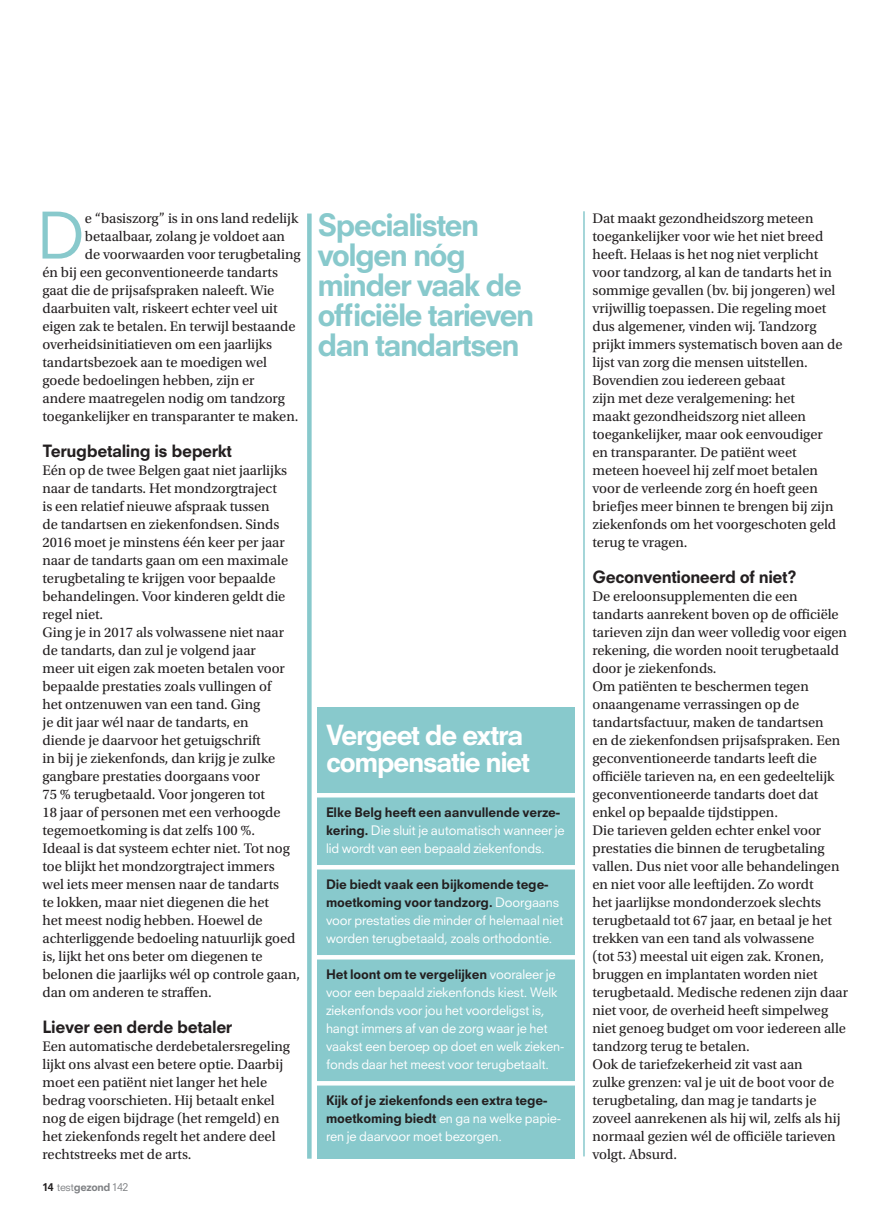
<style>
.page{position:relative;width:893px;height:1212px;background:#fff}
.page>*{position:absolute;margin:0;border:0;box-sizing:border-box;transform-origin:0 0}
.t1{font:62.4px "Neuzeit SLT Std";color:#88c9cc}
.t2{font:800 30px/30px "Neuzeit SLT Std";letter-spacing:-.06em;color:#88c9cc}
.t3{font:800 27px/27px "Neuzeit SLT Std";letter-spacing:-.06em;color:#fff}
.t4{font:800 16.5px "Neuzeit SLT Std";letter-spacing:-.025em;color:#231f20}
.t5{font:14.55px/18px "Utopia Std";letter-spacing:-.005em;color:#231f20}
.t6{font:12.75px/18px "Neuzeit SLT Std";letter-spacing:-.01em;color:#fff}
.t7{font:800 12.75px/18px "Neuzeit SLT Std";letter-spacing:-.01em;color:#231f20}
.t8{font:10.5px "Neuzeit SLT Std";letter-spacing:-.03em;color:#808285}
.s1{font-weight:800;color:#231f20}
.s2{font-weight:800}
.s3{font-weight:400;color:#fff}
</style>
<div class="page">
<hr style="left:583px;top:211px;width:2px;height:945px;background:#88c9cc">
<div style="left:307px;top:214px;width:5px;height:945px;background:#88c9cc"></div>
<div style="left:317px;top:707px;width:258px;height:452px;background:#88c9cc"></div>
<hr style="left:313px;top:793px;width:267px;height:4px;background:#fff">
<hr style="left:313px;top:865px;width:267px;height:4px;background:#fff">
<hr style="left:313px;top:955px;width:267px;height:4px;background:#fff">
<hr style="left:313px;top:1081px;width:267px;height:4px;background:#fff">
<h1 class="t1" style="left:37px;top:197px;width:50px">D</h1>
<p class="t5" style="left:85px;top:209px;width:215px">e “basiszorg” is in ons land redelijk</p>
<p class="t5" style="left:85px;top:227px;width:202px">betaalbaar, zolang je voldoet aan</p>
<p class="t5" style="left:85px;top:245px;width:217px">de voorwaarden voor terugbetaling</p>
<p class="t5" style="left:43px;top:263px;width:237px">én bij een geconventioneerde tandarts</p>
<p class="t5" style="left:43px;top:281px;width:233px">gaat die de prijsafspraken naleeft. Wie</p>
<p class="t5" style="left:43px;top:299px;width:237px">daarbuiten valt, riskeert echter veel uit</p>
<p class="t5" style="left:43px;top:317px;width:254px">eigen zak te betalen. En terwijl bestaande</p>
<p class="t5" style="left:43px;top:335px;width:231px">overheidsinitiatieven om een jaarlijks</p>
<p class="t5" style="left:43px;top:353px;width:226px">tandartsbezoek aan te moedigen wel</p>
<p class="t5" style="left:43px;top:371px;width:214px">goede bedoelingen hebben, zijn er</p>
<p class="t5" style="left:43px;top:389px;width:244px">andere maatregelen nodig om tandzorg</p>
<p class="t5" style="left:43px;top:407px;width:257px">toegankelijker en transparanter te maken.</p>
<p class="t4" style="left:43px;top:440px;width:191px">Terugbetaling is beperkt</p>
<p class="t5" style="left:43px;top:461px;width:259px">Eén op de twee Belgen gaat niet jaarlijks naar de tandarts. Het mondzorgtraject<br>is een relatief nieuwe afspraak tussen<br>de tandartsen en ziekenfondsen. Sinds 2016 moet je minstens één keer per jaar naar de tandarts gaan om een maximale terugbetaling te krijgen voor bepaalde behandelingen. Voor kinderen geldt die regel niet.<br>Ging je in 2017 als volwassene niet naar de tandarts, dan zul je volgend jaar<br>meer uit eigen zak moeten betalen voor bepaalde prestaties zoals vullingen of<br>het ontzenuwen van een tand. Ging<br>je dit jaar wél naar de tandarts, en<br>diende je daarvoor het getuigschrift<br>in bij je ziekenfonds, dan krijg je zulke gangbare prestaties doorgaans voor<br>75 % terugbetaald. Voor jongeren tot<br>18 jaar of personen met een verhoogde tegemoetkoming is dat zelfs 100 %.<br>Ideaal is dat systeem echter niet. Tot nog toe blijkt het mondzorgtraject immers<br>wel iets meer mensen naar de tandarts<br>te lokken, maar niet diegenen die het<br>het meest nodig hebben. Hoewel de achterliggende bedoeling natuurlijk goed is, lijkt het ons beter om diegenen te belonen die jaarlijks wél op controle gaan, dan om anderen te straffen.</p>
<p class="t4" style="left:43px;top:1016px;width:191px">Liever een derde betaler</p>
<p class="t5" style="left:43px;top:1037px;width:249px">Een automatische derdebetalersregeling lijkt ons alvast een betere optie. Daarbij moet een patiënt niet langer het hele bedrag voorschieten. Hij betaalt enkel nog de eigen bijdrage (het remgeld) en het ziekenfonds regelt het andere deel rechtstreeks met de arts.</p>
<p class="t8" style="left:43px;top:1180px;width:87px"><span class="s1">14</span> test<span class="s2">gezond</span> 142</p>
<h2 class="t2" style="left:317px;top:210px;width:218px">Specialisten volgen nóg minder vaak de officiële tarieven dan tandartsen</h2>
<p class="t5" style="left:592px;top:209px;width:252px">Dat maakt gezondheidszorg meteen toegankelijker voor wie het niet breed heeft. Helaas is het nog niet verplicht voor tandzorg, al kan de tandarts het in sommige gevallen (bv. bij jongeren) wel vrijwillig toepassen. Die regeling moet dus algemener, vinden wij. Tandzorg prijkt immers systematisch boven aan de lijst van zorg die mensen uitstellen.<br>Bovendien zou iedereen gebaat<br>zijn met deze veralgemening: het<br>maakt gezondheidszorg niet alleen toegankelijker, maar ook eenvoudiger<br>en transparanter. De patiënt weet meteen hoeveel hij zelf moet betalen voor de verleende zorg én hoeft geen briefjes meer binnen te brengen bij zijn ziekenfonds om het voorgeschoten geld terug te vragen.</p>
<p class="t4" style="left:592px;top:566px;width:206px">Geconventioneerd of niet?</p>
<p class="t5" style="left:592px;top:587px;width:257px">De ereloonsupplementen die een tandarts aanrekent boven op de officiële tarieven zijn dan weer volledig voor eigen rekening, die worden nooit terugbetaald door je ziekenfonds.<br>Om patiënten te beschermen tegen onaangename verrassingen op de tandartsfactuur, maken de tandartsen<br>en de ziekenfondsen prijsafspraken. Een geconventioneerde tandarts leeft die officiële tarieven na, en een gedeeltelijk geconventioneerde tandarts doet dat enkel op bepaalde tijdstippen.<br>Die tarieven gelden echter enkel voor prestaties die binnen de terugbetaling vallen. Dus niet voor alle behandelingen en niet voor alle leeftijden. Zo wordt<br>het jaarlijkse mondonderzoek slechts terugbetaald tot 67 jaar, en betaal je het trekken van een tand als volwassene<br>(tot 53) meestal uit eigen zak. Kronen, bruggen en implantaten worden niet terugbetaald. Medische redenen zijn daar niet voor, de overheid heeft simpelweg niet genoeg budget om voor iedereen alle tandzorg terug te betalen.<br>Ook de tariefzekerheid zit vast aan<br>zulke grenzen: val je uit de boot voor de terugbetaling, dan mag je tandarts je zoveel aanrekenen als hij wil, zelfs als hij normaal gezien wél de officiële tarieven volgt. Absurd.</p>
<h3 class="t3" style="left:326px;top:721px;width:206px">Vergeet de extra compensatie niet</h3>
<p class="t6" style="left:326px;top:803px;width:240px"><span class="s1">Elke Belg heeft een aanvullende verze&shy;kering.</span> Die sluit je automatisch wanneer je lid wordt van een bepaald ziekenfonds.</p>
<p class="t6" style="left:326px;top:875px;width:239px"><span class="s1">Die biedt vaak een bijkomende tege&shy;moetkoming voor tandzorg.</span> Doorgaans voor prestaties die minder of helemaal niet worden terugbetaald, zoals orthodontie.</p>
<p class="t6" style="left:326px;top:965px;width:240px"><span class="s1">Het loont om te vergelijken</span> vooraleer je voor een bepaald ziekenfonds kiest. Welk ziekenfonds voor jou het voordeligst is, hangt immers af van de zorg waar je het vaakst een beroep op doet en welk zieken&shy;fonds daar het meest voor terugbetaalt.</p>
<p class="t7" style="left:326px;top:1091px;width:236px">Kijk of je ziekenfonds een extra tege&shy;moetkoming biedt <span class="s3">en ga na welke papie&shy;ren je daarvoor moet bezorgen.</span></p>
</div>
